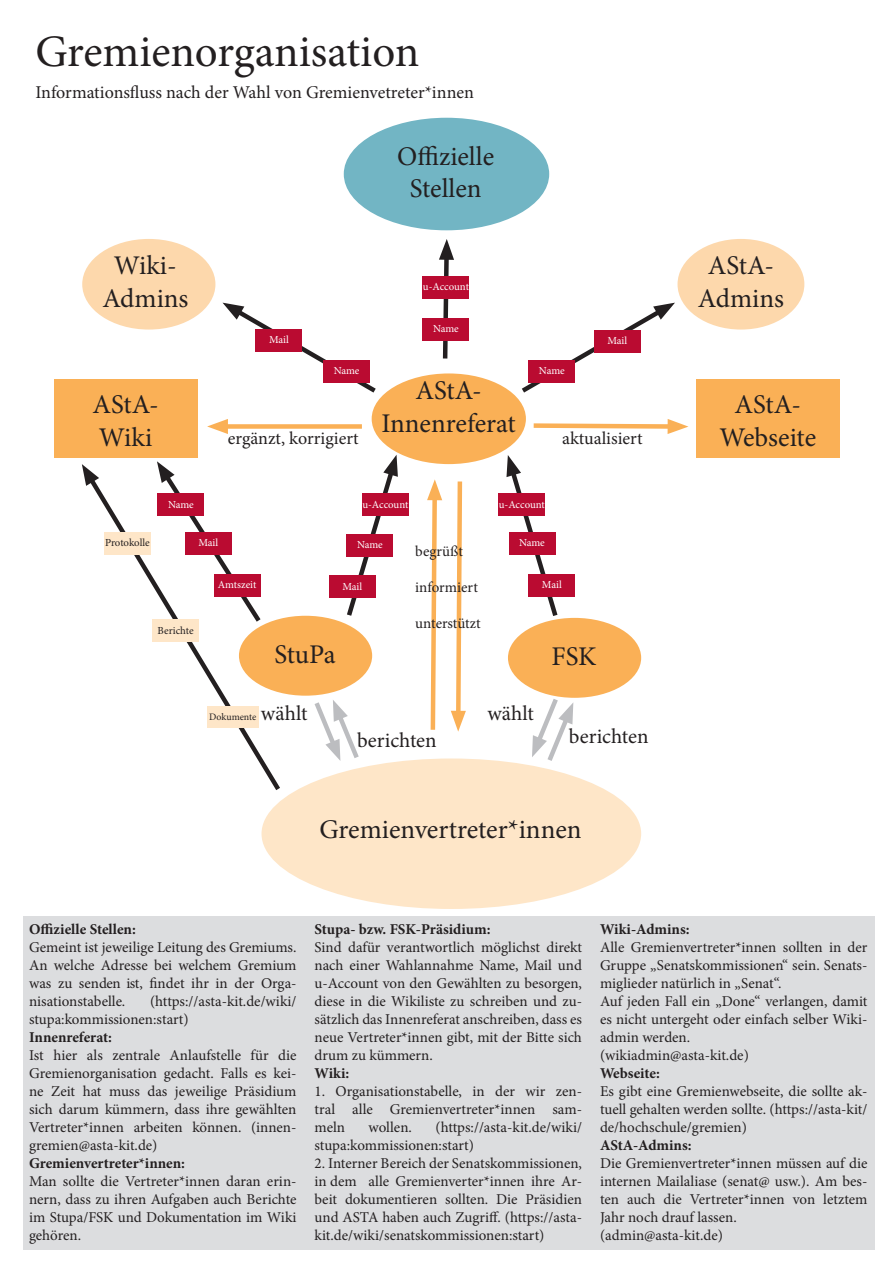
<style>
.page{position:relative;width:893px;height:1263px;background:#fff}
.page>*{position:absolute;margin:0;border:0;box-sizing:border-box;transform-origin:0 0}
.t1{font:45px "Minion Pro";color:#231f20}
.t2{font:27px/32.4px "Minion Pro";color:#231f20;text-align:center}
.t3{font:21px "Minion Pro";color:#231f20}
.t4{font:18px "Minion Pro";color:#231f20}
.t5{font:15px/18px "Minion Pro";color:#231f20;text-align:justify}
.t6{font:700 15px "Minion Pro";color:#231f20}
.t7{font:10.8px "Minion Pro";letter-spacing:-.01em;color:#fff}
.t8{font:10.8px "Minion Pro";letter-spacing:-.005em;color:#231f20}
.t9{font:9.9px "Minion Pro";letter-spacing:-.005em;color:#231f20}
</style>
<div class="page">
<svg style="left:92px;top:486px;width:190px;height:304px"></svg>
<svg style="left:82px;top:464px;width:17px;height:22px"></svg>
<div style="left:372px;top:373px;width:154px;height:91px;background:#fab056;border-radius:50%"></div>
<div style="left:344px;top:118px;width:205px;height:112px;background:#72b5c4;border-radius:50%"></div>
<div style="left:82px;top:239px;width:133px;height:91px;background:#fdd8ac;border-radius:50%"></div>
<div style="left:677px;top:239px;width:127px;height:91px;background:#fdd8ac;border-radius:50%"></div>
<div style="left:54px;top:380px;width:143px;height:78px;background:#fab056"></div>
<div style="left:261px;top:758px;width:380px;height:151px;background:#fee6c8;border-radius:50%"></div>
<svg style="left:531px;top:694px;width:43px;height:72px"></svg>
<svg style="left:157px;top:461px;width:108px;height:166px"></svg>
<svg style="left:451px;top:481px;width:15px;height:251px"></svg>
<svg style="left:427px;top:479px;width:15px;height:251px"></svg>
<svg style="left:346px;top:455px;width:52px;height:161px"></svg>
<svg style="left:314px;top:700px;width:45px;height:61px"></svg>
<svg style="left:522px;top:303px;width:153px;height:90px"></svg>
<svg style="left:223px;top:303px;width:153px;height:90px"></svg>
<svg style="left:439px;top:239px;width:15px;height:120px"></svg>
<div style="left:104px;top:532px;width:47px;height:23px;background:#fee6c8"></div>
<div style="left:152px;top:619px;width:47px;height:23px;background:#fee6c8"></div>
<div style="left:207px;top:707px;width:52px;height:21px;background:#fee6c8"></div>
<div style="left:158px;top:493px;width:46px;height:23px;background:#ba0b31"></div>
<div style="left:185px;top:532px;width:47px;height:23px;background:#ba0b31"></div>
<div style="left:214px;top:573px;width:47px;height:23px;background:#ba0b31"></div>
<div style="left:528px;top:360px;width:47px;height:23px;background:#ba0b31"></div>
<div style="left:594px;top:330px;width:47px;height:22px;background:#ba0b31"></div>
<div style="left:256px;top:329px;width:46px;height:23px;background:#ba0b31"></div>
<div style="left:323px;top:360px;width:47px;height:23px;background:#ba0b31"></div>
<div style="left:423px;top:318px;width:46px;height:23px;background:#ba0b31"></div>
<div style="left:423px;top:276px;width:46px;height:23px;background:#ba0b31"></div>
<div style="left:362px;top:493px;width:47px;height:23px;background:#ba0b31"></div>
<div style="left:347px;top:534px;width:46px;height:23px;background:#ba0b31"></div>
<div style="left:329px;top:575px;width:47px;height:23px;background:#ba0b31"></div>
<svg style="left:533px;top:419px;width:155px;height:15px"></svg>
<div style="left:220px;top:424px;width:142px;height:5px;background:#fab056"></div>
<svg style="left:207px;top:419px;width:21px;height:15px"></svg>
<svg style="left:506px;top:455px;width:55px;height:166px"></svg>
<div style="left:498px;top:493px;width:47px;height:23px;background:#ba0b31"></div>
<div style="left:509px;top:532px;width:46px;height:23px;background:#ba0b31"></div>
<div style="left:528px;top:573px;width:47px;height:23px;background:#ba0b31"></div>
<div style="left:23px;top:916px;width:851px;height:334px;background:#dcdddf"></div>
<div style="left:696px;top:380px;width:143px;height:78px;background:#fab056"></div>
<div style="left:239px;top:616px;width:133px;height:80px;background:#fab056;border-radius:50%"></div>
<div style="left:508px;top:618px;width:133px;height:80px;background:#fab056;border-radius:50%"></div>
<p class="t1" style="left:35px;top:22px;width:385px">Gremienorganisation</p>
<p class="t4" style="left:35px;top:81px;width:440px">Informationsfluss nach der Wahl von Gremienvetreter*innen</p>
<p class="t2" style="left:114px;top:249px;width:64px">Wiki-</p>
<p class="t2" style="left:102px;top:282px;width:88px">Admins</p>
<p class="t2" style="left:92px;top:388px;width:68px">AStA-</p>
<p class="t2" style="left:99px;top:421px;width:55px">Wiki</p>
<p class="t2" style="left:397px;top:140px;width:98px">Offizielle<br>Stellen</p>
<p class="t7" style="left:423px;top:279px;width:48px">u-Account</p>
<p class="t7" style="left:433px;top:322px;width:27px">Name</p>
<p class="t7" style="left:269px;top:332px;width:21px">Mail</p>
<p class="t7" style="left:607px;top:333px;width:21px">Mail</p>
<p class="t7" style="left:334px;top:364px;width:27px">Name</p>
<p class="t7" style="left:539px;top:364px;width:27px">Name</p>
<p class="t2" style="left:381px;top:375px;width:136px">AStA-<br>Innenreferat</p>
<p class="t4" style="left:228px;top:426px;width:132px">ergänzt, korrigiert</p>
<p class="t4" style="left:562px;top:426px;width:82px">aktualisiert</p>
<p class="t8" style="left:105px;top:535px;width:46px">Protokolle</p>
<p class="t7" style="left:168px;top:497px;width:27px">Name</p>
<p class="t7" style="left:199px;top:536px;width:21px">Mail</p>
<p class="t7" style="left:218px;top:577px;width:40px">Amtszeit</p>
<p class="t8" style="left:158px;top:623px;width:38px">Berichte</p>
<p class="t7" style="left:362px;top:497px;width:48px">u-Account</p>
<p class="t7" style="left:357px;top:537px;width:27px">Name</p>
<p class="t7" style="left:342px;top:579px;width:21px">Mail</p>
<p class="t5" style="left:415px;top:542px;width:49px">begrüßt</p>
<p class="t5" style="left:415px;top:578px;width:64px">informiert</p>
<p class="t5" style="left:415px;top:614px;width:67px">unterstützt</p>
<p class="t7" style="left:499px;top:497px;width:48px">u-Account</p>
<p class="t7" style="left:519px;top:535px;width:27px">Name</p>
<p class="t7" style="left:542px;top:577px;width:21px">Mail</p>
<p class="t2" style="left:274px;top:638px;width:63px">StuPa</p>
<p class="t2" style="left:551px;top:640px;width:46px">FSK</p>
<p class="t3" style="left:261px;top:699px;width:48px">wählt</p>
<p class="t9" style="left:209px;top:710px;width:49px">Dokumente</p>
<p class="t3" style="left:357px;top:726px;width:81px">berichten</p>
<p class="t3" style="left:487px;top:699px;width:48px">wählt</p>
<p class="t3" style="left:569px;top:722px;width:81px">berichten</p>
<p class="t2" style="left:319px;top:813px;width:264px">Gremienvertreter*innen</p>
<p class="t2" style="left:708px;top:249px;width:68px">AStA-</p>
<p class="t2" style="left:698px;top:282px;width:88px">Admins</p>
<p class="t2" style="left:735px;top:388px;width:68px">AStA-</p>
<p class="t2" style="left:719px;top:421px;width:98px">Webseite</p>
<p class="t6" style="left:29px;top:919px;width:108px">Offizielle Stellen:</p>
<p class="t5" style="left:29px;top:939px;width:269px">Gemeint ist jeweilige Leitung des Gremiums.<br>An welche Adresse bei welchem Gremium was zu senden ist, findet ihr in der Orga&shy;nisationstabelle.</p>
<p class="t5" style="left:29px;top:993px;width:269px;text-indent:121px">(https://asta-kit.de/wiki/ stupa:kommissionen:start)</p>
<p class="t6" style="left:29px;top:1027px;width:84px">Innenreferat:</p>
<p class="t5" style="left:29px;top:1047px;width:269px">Ist hier als zentrale Anlaufstelle für die Gremienorganisation gedacht. Falls es kei&shy;ne Zeit hat muss das jeweilige Präsidium sich darum kümmern, dass ihre gewählten Vertreter*innen arbeiten können. (innen&shy;gremien@asta-kit.de)</p>
<p class="t6" style="left:29px;top:1153px;width:157px">Gremienvertreter*innen:</p>
<p class="t5" style="left:29px;top:1173px;width:269px">Man sollte die Vertreter*innen daran erin&shy;nern, dass zu ihren Aufgaben auch Berichte im Stupa/FSK und Dokumentation im Wiki gehören.</p>
<p class="t6" style="left:315px;top:919px;width:177px">Stupa- bzw. FSK-Präsidium:</p>
<p class="t5" style="left:315px;top:939px;width:269px">Sind dafür verantwortlich möglichst direkt nach einer Wahlannahme Name, Mail und u-Account von den Gewählten zu besorgen, diese in die Wikiliste zu schreiben und zu&shy;sätzlich das Innenreferat anschreiben, dass es neue Vertreter*innen gibt, mit der Bitte sich drum zu kümmern.</p>
<p class="t6" style="left:315px;top:1063px;width:36px">Wiki:</p>
<p class="t5" style="left:315px;top:1083px;width:269px">1. Organisationstabelle, in der wir zen&shy;tral alle Gremienvertreter*innen sam&shy;meln</p>
<p class="t5" style="left:315px;top:1119px;width:269px;text-indent:121px">(https://asta-kit.de/wiki/ stupa:kommissionen:start)</p>
<p class="t5" style="left:315px;top:1155px;width:269px">2. Interner Bereich der Senatskommissionen, in dem alle Gremienverter*innen ihre Ar&shy;beit dokumentieren sollten. Die Präsidien und ASTA haben auch Zugriff. (https://asta&shy;kit.de/wiki/senatskommissionen:start)</p>
<p class="t5" style="left:369px;top:1119px;width:45px">wollen.</p>
<p class="t6" style="left:600px;top:919px;width:91px">Wiki-Admins:</p>
<p class="t5" style="left:600px;top:939px;width:269px">Alle Gremienvertreter*innen sollten in der Gruppe „Senatskommissionen“ sein. Senats&shy;miglieder natürlich in „Senat“.</p>
<p class="t5" style="left:600px;top:993px;width:269px">Auf jeden Fall ein „Done“ verlangen, damit es nicht untergeht oder einfach selber Wiki&shy;admin werden.</p>
<p class="t5" style="left:600px;top:1047px;width:150px">(wikiadmin@asta-kit.de)</p>
<p class="t6" style="left:600px;top:1063px;width:61px">Webseite:</p>
<p class="t5" style="left:600px;top:1083px;width:269px">Es gibt eine Gremienwebseite, die sollte ak&shy;tuell gehalten werden sollte. (https://asta-kit/ de/hochschule/gremien)</p>
<p class="t6" style="left:600px;top:1135px;width:93px">AStA-Admins:</p>
<p class="t5" style="left:600px;top:1155px;width:269px">Die Gremienvertreter*innen müssen auf die internen Mailaliase (senat@ usw.). Am bes&shy;ten auch die Vertreter*innen von letztem Jahr noch drauf lassen.</p>
<p class="t5" style="left:600px;top:1227px;width:124px">(admin@asta-kit.de)</p>
</div>
